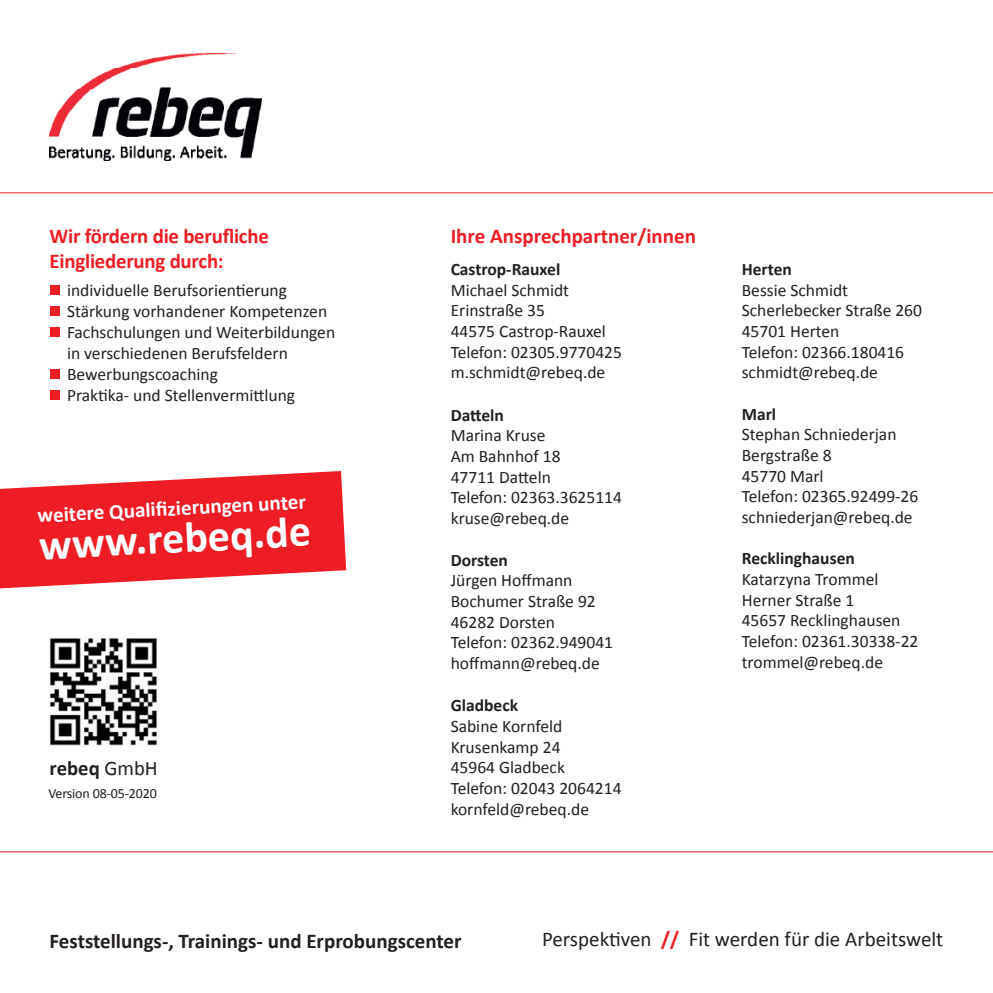
<style>
.page{position:relative;width:993px;height:993px;background:#fff}
.page>*{position:absolute;margin:0;border:0;box-sizing:border-box;transform-origin:0 0}
.t1{font:700 43.93px "Calibri";color:#fff}
.t2{font:700 21.18px "Calibri";color:#fff}
.t3{font:700 21px/24.5px "Calibri";letter-spacing:-.01em;color:#ee1d23}
.t4{font:700 21px "Calibri";color:#231f20}
.t5{font:21px "Calibri";color:#231f20}
.t6{font:700 20.65px "Calibri";color:#231f20}
.t7{font:17.5px/20.7px "Calibri";color:#231f20}
.t8{font:700 17.5px "Calibri";color:#231f20}
.t9{font:14px "Calibri";letter-spacing:-.01em;color:#231f20}
.s1{font-weight:400}
.s2{font-weight:700;color:#ee1d23}
</style>
<div class="page">
<img style="left:50px;top:52px;width:211px;height:108px">
<hr style="left:0;top:851px;width:992px;height:1px;background:#ee1d23">
<hr style="left:0;top:192px;width:992px;height:1px;background:#ee1d23">
<svg style="left:0;top:471px;width:346px;height:117px;background:#f03f44"></svg>
<div style="left:50px;top:285px;width:10px;height:9px;background:#ee1d23"></div>
<div style="left:50px;top:306px;width:10px;height:9px;background:#ee1d23"></div>
<div style="left:50px;top:327px;width:10px;height:9px;background:#ee1d23"></div>
<div style="left:50px;top:369px;width:10px;height:9px;background:#ee1d23"></div>
<div style="left:50px;top:390px;width:10px;height:9px;background:#ee1d23"></div>
<img style="left:49px;top:638px;width:108px;height:107px">
<p class="t3" style="left:50px;top:224px;width:221px">Wir fördern die berufliche<br>Eingliederung durch:</p>
<p class="t7" style="left:67px;top:279px;width:269px">individuelle Berufsorientierung Stärkung vorhandener Kompetenzen Fachschulungen und Weiterbildungen in verschiedenen Berufsfeldern Bewerbungscoaching<br>Praktika- und Stellenvermittlung</p>
<p class="t2" style="left:37px;top:501px;width:270px;rotate:-3deg">weitere Qualifi zierungen unter</p>
<h1 class="t1" style="left:38px;top:516px;width:273px;rotate:-3deg">www.rebeq.de</h1>
<p class="t6" style="left:50px;top:754px;width:110px">rebeq <span class="s1">GmbH</span></p>
<p class="t9" style="left:48px;top:784px;width:110px">Version 08-05-2020</p>
<p class="t3" style="left:450px;top:224px;width:247px">Ihre Ansprechpartner/innen</p>
<p class="t8" style="left:450px;top:258px;width:111px">Castrop-Rauxel</p>
<p class="t7" style="left:450px;top:279px;width:173px">Michael Schmidt<br>Erinstraße 35<br>44575 Castrop-Rauxel<br>Telefon: 02305.9770425 m.schmidt@rebeq.de</p>
<p class="t8" style="left:450px;top:403px;width:55px">Datteln</p>
<p class="t7" style="left:450px;top:425px;width:173px">Marina Kruse<br>Am Bahnhof 18<br>47711 Datteln<br>Telefon: 02363.3625114 kruse@rebeq.de</p>
<p class="t8" style="left:450px;top:548px;width:59px">Dorsten</p>
<p class="t7" style="left:450px;top:570px;width:164px">Jürgen Hoffmann<br>Bochumer Straße 92<br>46282 Dorsten<br>Telefon: 02362.949041 hoffmann@rebeq.de</p>
<p class="t8" style="left:450px;top:694px;width:69px">Gladbeck</p>
<p class="t7" style="left:450px;top:715px;width:172px">Sabine Kornfeld<br>Krusenkamp 24<br>45964 Gladbeck<br>Telefon: 02043 2064214 kornfeld@rebeq.de</p>
<p class="t8" style="left:741px;top:258px;width:52px">Herten</p>
<p class="t7" style="left:741px;top:279px;width:182px">Bessie Schmidt<br>Scherlebecker Straße 260<br>45701 Herten<br>Telefon: 02366.180416 schmidt@rebeq.de</p>
<p class="t8" style="left:741px;top:402px;width:36px">Marl</p>
<p class="t7" style="left:741px;top:424px;width:178px">Stephan Schniederjan<br>Bergstraße 8<br>45770 Marl<br>Telefon: 02365.92499-26 schniederjan@rebeq.de</p>
<p class="t8" style="left:741px;top:547px;width:115px">Recklinghausen</p>
<p class="t7" style="left:741px;top:568px;width:178px">Katarzyna Trommel<br>Herner Straße 1<br>45657 Recklinghausen<br>Telefon: 02361.30338-22 trommel@rebeq.de</p>
<p class="t4" style="left:50px;top:927px;width:413px">Feststellungs-, Trainings- und Erprobungscenter</p>
<p class="t5" style="left:542px;top:925px;width:402px">Perspektiven <span class="s2">//</span> Fit werden für die Arbeitswelt</p>
</div>
